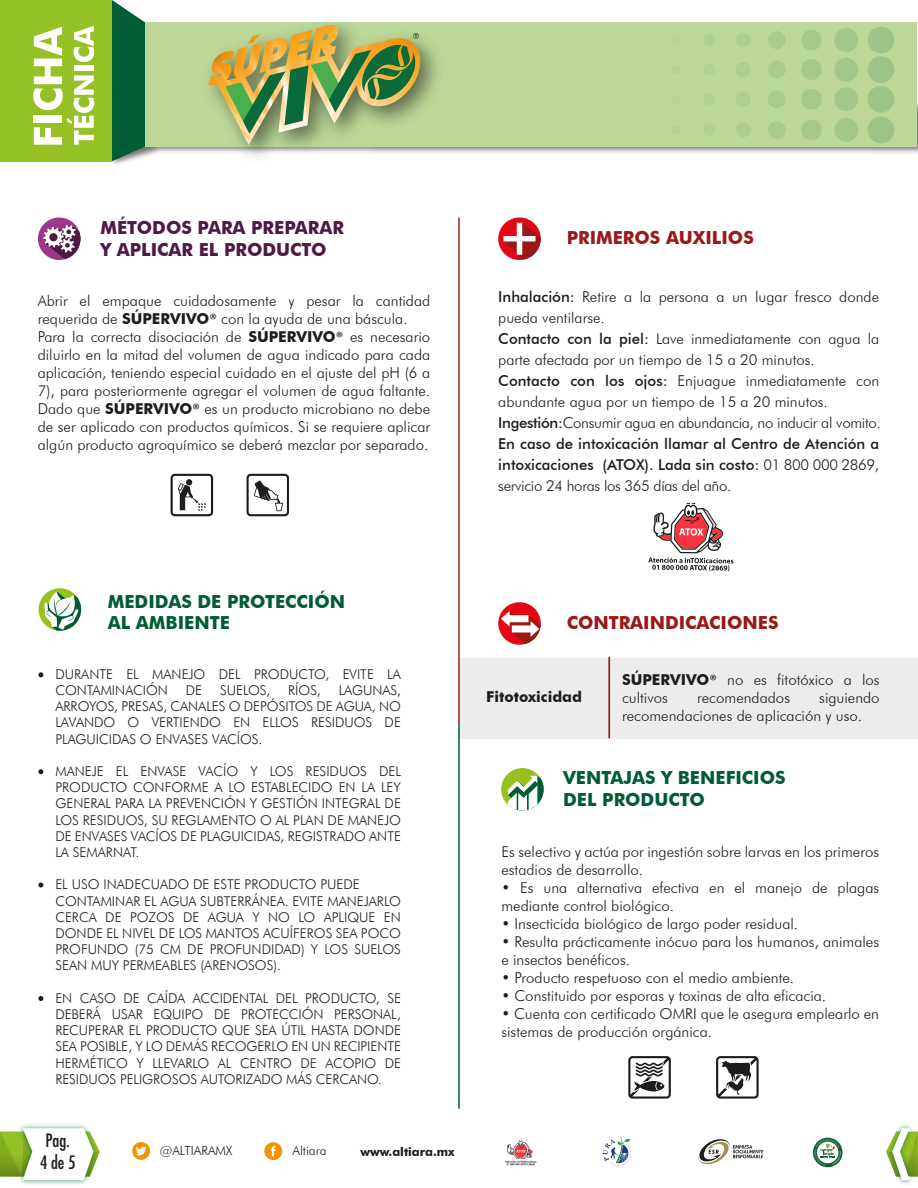
<style>
.page{position:relative;width:918px;height:1188px;background:#fff}
.page>*{position:absolute;margin:0;border:0;box-sizing:border-box;transform-origin:0 0}
.t1{font:700 18px/21.6px "Futura BT";color:#005c34}
.t2{font:700 18px/21.6px "Futura BT";color:#4f1946}
.t3{font:700 18px "Futura BT";color:#9a1915}
.t4{font:700 18px "Futura BT";color:#9a1918}
.t5{font:condensed 18px/21.6px "Futura Std";color:#1d1d1b;text-align:center}
.t6{font:300 15px/18px "Futura BT";color:#1d1d1b}
.t7{font:700 15px "Futura BT";color:#1d1d1b}
.t8{font:300 13.5px/16.2px "Futura BT";color:#1d1d1b;text-align:justify}
.t9{font:300 12.6px "Futura BT";color:#1d1d1b}
.t10{font:700 12px "Futura BT";color:#1d1d1b}
.s1{font-weight:700}
.s2{font-family:"Calibri";font-weight:400}
.s3{font-weight:500}
</style>
<div class="page">
<div style="left:459px;top:658px;width:459px;height:80px;background:#ececec"></div>
<img style="left:56px;top:102px;width:862px;height:63px">
<img style="left:19px;top:1124px;width:129px;height:61px">
<svg style="left:0;top:1128px;width:100px;height:52px"></svg>
<div style="left:264px;top:1142px;width:18px;height:18px;background:#f29300;border-radius:50%"></div>
<svg style="left:271px;top:1146px;width:5px;height:10px"></svg>
<svg style="left:132px;top:1142px;width:18px;height:18px"></svg>
<svg style="left:136px;top:1146px;width:11px;height:9px"></svg>
<svg style="left:813px;top:1138px;width:25px;height:29px"></svg>
<svg style="left:698px;top:1139px;width:65px;height:26px"></svg>
<svg style="left:602px;top:1136px;width:29px;height:30px"></svg>
<svg style="left:505px;top:1141px;width:31px;height:25px"></svg>
<img style="left:838px;top:1125px;width:74px;height:59px">
<svg style="left:886px;top:1128px;width:32px;height:52px"></svg>
<div style="left:1px;top:0;width:111px;height:161px;background:#94c125"></div>
<svg style="left:112px;top:0;width:22px;height:161px;background:#116642"></svg>
<div style="left:145px;top:22px;width:772px;height:124px;background:#bbd898"></div>
<div style="left:868px;top:117px;width:26px;height:26px;background:#9dc488;border-radius:50%"></div>
<div style="left:868px;top:27px;width:26px;height:26px;background:#9dc488;border-radius:50%"></div>
<div style="left:868px;top:56px;width:26px;height:27px;background:#9dc488;border-radius:50%"></div>
<div style="left:868px;top:86px;width:26px;height:27px;background:#9dc488;border-radius:50%"></div>
<div style="left:834px;top:118px;width:24px;height:24px;background:#a2c78a;border-radius:50%"></div>
<div style="left:834px;top:28px;width:24px;height:24px;background:#a2c78a;border-radius:50%"></div>
<div style="left:834px;top:58px;width:24px;height:24px;background:#a2c78a;border-radius:50%"></div>
<div style="left:834px;top:87px;width:24px;height:24px;background:#a2c78a;border-radius:50%"></div>
<div style="left:801px;top:89px;width:21px;height:21px;background:#a5c98c;border-radius:50%"></div>
<div style="left:801px;top:59px;width:21px;height:21px;background:#a5c98c;border-radius:50%"></div>
<div style="left:801px;top:30px;width:21px;height:21px;background:#a5c98c;border-radius:50%"></div>
<div style="left:801px;top:120px;width:21px;height:20px;background:#a5c98c;border-radius:50%"></div>
<div style="left:768px;top:61px;width:18px;height:18px;background:#a9cc8e;border-radius:50%"></div>
<div style="left:768px;top:90px;width:18px;height:18px;background:#a9cc8e;border-radius:50%"></div>
<div style="left:768px;top:31px;width:18px;height:18px;background:#a9cc8e;border-radius:50%"></div>
<div style="left:768px;top:121px;width:18px;height:18px;background:#a9cc8e;border-radius:50%"></div>
<div style="left:736px;top:33px;width:15px;height:15px;background:#adce90;border-radius:50%"></div>
<div style="left:736px;top:122px;width:15px;height:16px;background:#adce90;border-radius:50%"></div>
<div style="left:736px;top:92px;width:15px;height:15px;background:#adce90;border-radius:50%"></div>
<div style="left:736px;top:62px;width:15px;height:15px;background:#adce90;border-radius:50%"></div>
<div style="left:703px;top:93px;width:13px;height:12px;background:#b0d192;border-radius:50%"></div>
<div style="left:703px;top:64px;width:13px;height:12px;background:#b0d192;border-radius:50%"></div>
<div style="left:703px;top:34px;width:13px;height:12px;background:#b0d192;border-radius:50%"></div>
<div style="left:703px;top:124px;width:13px;height:12px;background:#b0d192;border-radius:50%"></div>
<div style="left:671px;top:125px;width:9px;height:10px;background:#b4d394;border-radius:50%"></div>
<div style="left:671px;top:95px;width:9px;height:9px;background:#b4d394;border-radius:50%"></div>
<div style="left:671px;top:65px;width:9px;height:9px;background:#b4d394;border-radius:50%"></div>
<div style="left:671px;top:36px;width:9px;height:9px;background:#b4d394;border-radius:50%"></div>
<hr style="left:458px;top:217px;width:2px;height:506px;background:#9a1915">
<hr style="left:458px;top:723px;width:2px;height:386px;background:#005c34">
<hr style="left:608px;top:657px;width:2px;height:81px;background:#9a1915">
<svg style="left:171px;top:474px;width:42px;height:42px"></svg>
<svg style="left:247px;top:474px;width:42px;height:42px"></svg>
<svg style="left:716px;top:1056px;width:43px;height:43px"></svg>
<svg style="left:628px;top:1056px;width:43px;height:43px"></svg>
<svg style="left:38px;top:672px;width:5px;height:5px"></svg>
<svg style="left:38px;top:769px;width:5px;height:5px"></svg>
<svg style="left:38px;top:883px;width:5px;height:5px"></svg>
<svg style="left:38px;top:996px;width:5px;height:5px"></svg>
<div style="left:38px;top:217px;width:42px;height:43px;background:#9d378c;border-radius:50%"></div>
<svg style="left:43px;top:225px;width:37px;height:34px"></svg>
<div style="left:498px;top:602px;width:43px;height:43px;background:#e30614;border-radius:50%"></div>
<svg style="left:501px;top:611px;width:40px;height:33px"></svg>
<div style="left:501px;top:768px;width:43px;height:43px;background:#96c11f;border-radius:50%"></div>
<svg style="left:508px;top:776px;width:36px;height:35px"></svg>
<svg style="left:33px;top:26px;width:61px;height:119px"></svg>
<svg style="left:648px;top:503px;width:85px;height:68px"></svg>
<svg style="left:498px;top:217px;width:43px;height:43px"></svg>
<svg style="left:504px;top:223px;width:37px;height:37px"></svg>
<div style="left:39px;top:588px;width:42px;height:43px;background:#96c11f;border-radius:50%"></div>
<svg style="left:43px;top:591px;width:38px;height:40px"></svg>
<img style="left:134px;top:15px;width:374px;height:150px">
<svg style="left:208px;top:25px;width:213px;height:120px"></svg>
<p class="t2" style="left:100px;top:217px;width:245px">MÉTODOS PARA PREPARAR<br>Y APLICAR EL PRODUCTO</p>
<p class="t4" style="left:567px;top:227px;width:189px">PRIMEROS AUXILIOS</p>
<p class="t6" style="left:38px;top:292px;width:394px">Abrir el empaque cuidadosamente y pesar la cantidad requerida de <span class="s1">SÚPERVIVO</span><span class="s2">®</span> con la ayuda de una báscula.<br>Para la correcta disociación de <span class="s1">SÚPERVIVO</span><span class="s2">®</span> es necesario diluirlo en la mitad del volumen de agua indicado para cada aplicación, teniendo especial cuidado en el ajuste del pH (6 a 7), para posteriormente agregar el volumen de agua faltante.<br>Dado que <span class="s1">SÚPERVIVO</span><span class="s2">®</span> es un producto microbiano no debe de ser aplicado con productos químicos. Si se requiere aplicar algún producto agroquímico se deberá mezclar por separado.</p>
<p class="t6" style="left:498px;top:286px;width:384px;line-height:21px"><span class="s3">Inhalación:</span> Retire a la persona a un lugar fresco donde pueda ventilarse.<br><span class="s3">Contacto con la piel:</span> Lave inmediatamente con agua la parte afectada por un tiempo de 15 a 20 minutos.<br><span class="s3">Contacto con los ojos:</span> Enjuague inmediatamente con abundante agua por un tiempo de 15 a 20 minutos.<br><span class="s3">Ingestión:</span>Consumir agua en abundancia, no inducir al vomito.<br><span class="s3">En caso de intoxicación llamar al Centro de Atención a intoxicaciones (ATOX). Lada sin costo:</span> 01 800 000 2869, servicio 24 horas los 365 días del año.</p>
<p class="t1" style="left:108px;top:590px;width:239px">MEDIDAS DE PROTECCIÓN<br>AL AMBIENTE</p>
<p class="t8" style="left:55px;top:666px;width:347px">DURANTE EL MANEJO DEL PRODUCTO, EVITE LA<br>CONTAMINACIÓN</p>
<p class="t8" style="left:186px;top:682px;width:18px">DE</p>
<p class="t8" style="left:220px;top:682px;width:52px">SUELOS,</p>
<p class="t8" style="left:288px;top:682px;width:34px">RÍOS,</p>
<p class="t8" style="left:55px;top:682px;width:347px;text-indent:283px">LAGUNAS, ARROYOS, PRESAS, CANALES O DEPÓSITOS DE AGUA, NO LAVANDO O VERTIENDO EN ELLOS RESIDUOS DE PLAGUICIDAS O ENVASES VACÍOS.</p>
<p class="t8" style="left:55px;top:763px;width:347px">MANEJE EL ENVASE VACÍO Y LOS RESIDUOS DEL PRODUCTO CONFORME A LO ESTABLECIDO EN LA LEY GENERAL PARA LA PREVENCIÓN Y GESTIÓN INTEGRAL DE LOS RESIDUOS, SU REGLAMENTO O AL PLAN DE MANEJO DE ENVASES VACÍOS DE PLAGUICIDAS, REGISTRADO ANTE LA SEMARNAT.</p>
<p class="t8" style="left:55px;top:876px;width:347px;text-align:left">EL USO INADECUADO DE ESTE PRODUCTO PUEDE CONTAMINAR EL AGUA SUBTERRÁNEA. EVITE MANEJARLO CERCA DE POZOS DE AGUA Y NO LO APLIQUE EN DONDE EL NIVEL DE LOS MANTOS ACUÍFEROS SEA POCO PROFUNDO (75 CM DE PROFUNDIDAD) Y LOS SUELOS SEAN MUY PERMEABLES (ARENOSOS).</p>
<p class="t8" style="left:55px;top:990px;width:347px">EN CASO DE CAÍDA ACCIDENTAL DEL PRODUCTO, SE DEBERÁ USAR EQUIPO DE PROTECCIÓN PERSONAL, RECUPERAR EL PRODUCTO QUE SEA ÚTIL HASTA DONDE SEA POSIBLE, Y LO DEMÁS RECOGERLO EN UN RECIPIENTE HERMÉTICO Y LLEVARLO AL CENTRO DE ACOPIO DE RESIDUOS PELIGROSOS AUTORIZADO MÁS CERCANO.</p>
<p class="t5" style="left:40px;top:1130px;width:37px">Pag.<br>4 de 5</p>
<p class="t9" style="left:160px;top:1143px;width:74px">@ALTIARAMX</p>
<p class="t9" style="left:292px;top:1143px;width:36px">Altiara</p>
<p class="t10" style="left:361px;top:1144px;width:96px">www.altiara.mx</p>
<p class="t3" style="left:567px;top:612px;width:213px">CONTRAINDICACIONES</p>
<p class="t7" style="left:486px;top:687px;width:97px">Fitotoxicidad</p>
<p class="t6" style="left:622px;top:670px;width:259px"><span class="s1">SÚPERVIVO</span><span class="s2">®</span> no es fitotóxico a los cultivos</p>
<p class="t6" style="left:622px;top:688px;width:259px;text-indent:197px">siguiendo recomendaciones de aplicación y uso.</p>
<p class="t6" style="left:697px;top:688px;width:94px">recomendados</p>
<p class="t1" style="left:563px;top:767px;width:224px">VENTAJAS Y BENEFICIOS<br>DEL PRODUCTO</p>
<p class="t6" style="left:501px;top:842px;width:379px">Es selectivo y actúa por ingestión sobre larvas en los primeros estadios de desarrollo.</p>
<p class="t6" style="left:501px;top:878px;width:379px">• Es una alternativa efectiva en el manejo de plagas mediante control biológico.</p>
<p class="t6" style="left:501px;top:914px;width:298px">• Insecticida biológico de largo poder residual.</p>
<p class="t6" style="left:501px;top:932px;width:379px">• Resulta prácticamente inócuo para los humanos, animales e insectos benéficos.</p>
<p class="t6" style="left:501px;top:968px;width:294px">• Producto respetuoso con el medio ambiente.</p>
<p class="t6" style="left:501px;top:986px;width:326px">• Constituido por esporas y toxinas de alta eficacia.</p>
<p class="t6" style="left:501px;top:1004px;width:379px">• Cuenta con certificado OMRI que le asegura emplearlo en sistemas de producción orgánica.</p>
</div>
